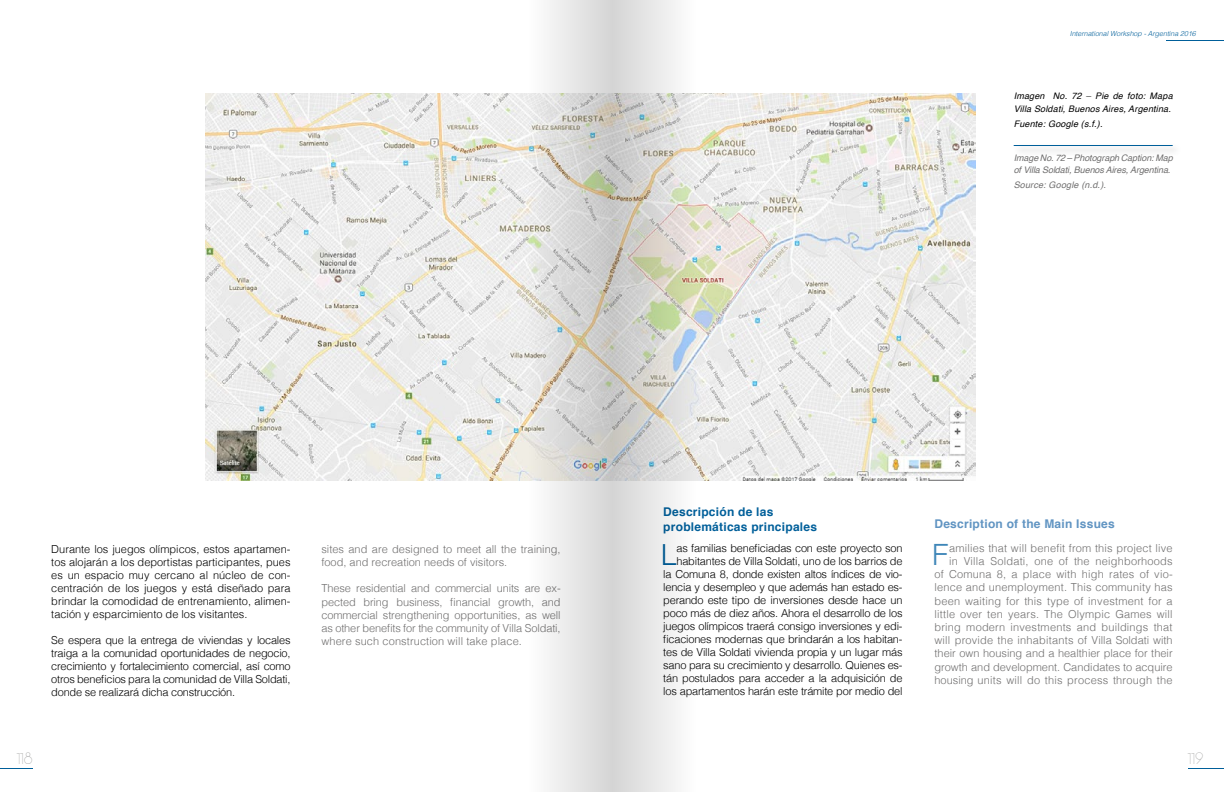
<style>
.page{position:relative;width:1224px;height:792px;background:#fff}
.page>*{position:absolute;margin:0;border:0;box-sizing:border-box;transform-origin:0 0}
.t1{font:300 29.3px "Helvetica";color:#3e86b8}
.t2{font:300 29.1px "Helvetica";color:#005f9a}
.t3{font:700 12px/14.4px "Helvetica";letter-spacing:.02em;color:#005f9a}
.t4{font:700 12px "Helvetica";letter-spacing:.02em;color:#6094c2}
.t5{font:12px "Arual";color:#9d9d9c}
.t6{font:300 11px/13px "Helvetica";letter-spacing:-.02em;color:#000;text-align:justify}
.t7{font:300 11px/13.2px "Helvetica";letter-spacing:.02em;color:#706f6f;text-align:justify}
.t8{font:300 11px/13.2px "Helvetica";color:#706f6f}
.t9{font:italic 9px/12.5px "Helvetica";letter-spacing:.02em;color:#000}
.t10{font:italic 9px/12.5px "Helvetica";letter-spacing:-.01em;color:#706f6f}
.t11{font:italic 9px "Helvetica";letter-spacing:.02em;color:#706f6f}
.t12{font:italic 300 7px "Helvetica";color:#005f9a}
.s1{color:#575756}
</style>
<div class="page">
<hr style="left:0;top:768px;width:33px;height:1px;background:#005f9a">
<hr style="left:1188px;top:768px;width:36px;height:1px;background:#005f9a">
<hr style="left:1166px;top:40px;width:58px;height:1px;background:#005f9a">
<div style="left:1012px;top:143px;width:170px;height:14px;background:#f7f7f7"></div>
<hr style="left:1014px;top:145px;width:159px;height:1px;background:#005f9a">
<img style="left:205px;top:94px;width:771px;height:387px">
<svg style="left:612px;top:0;width:85px;height:792px"></svg>
<svg style="left:527px;top:0;width:85px;height:792px"></svg>
<p class="t12" style="left:1070px;top:28px;width:128px">International Workshop - Argentina 2016</p>
<p class="t9" style="left:1014px;top:90px;width:160px">Imagen No. 72 <span class="s1">–</span> Pie de foto: Mapa<br>Villa Soldati, Buenos Aires, Argentina.</p>
<p class="t9" style="left:1014px;top:118px;width:90px">Fuente: Google (s.f.).</p>
<p class="t10" style="left:1014px;top:151px;width:160px">Image No. 72 – Photograph Caption: Map of Villa Soldati, Buenos Aires, Argentina.</p>
<p class="t11" style="left:1014px;top:178px;width:94px">Source: Google (n.d.).</p>
<p class="t6" style="left:51px;top:542px;width:241px">Durante los juegos olímpicos, estos apartamen&shy;tos alojarán a los deportistas participantes, pues es un espacio muy cercano al núcleo de con&shy;centración de los juegos y está diseñado para brindar la comodidad de entrenamiento, alimen&shy;tación y esparcimiento de los visitantes.</p>
<p class="t6" style="left:51px;top:633px;width:241px">Se espera que la entrega de viviendas y locales traiga a la comunidad oportunidades de negocio, crecimiento y fortalecimiento comercial, así como otros beneficios para la comunidad de Villa Soldati, donde se realizará dicha construcción.</p>
<p class="t8" style="left:321px;top:541px;width:241px">sites and are designed to meet all the training, food, and recreation needs of visitors.</p>
<p class="t7" style="left:321px;top:581px;width:241px">These residential and commercial units are ex&shy;pected bring business, financial growth, and commercial strengthening opportunities, as well as other benefits for the community of Villa Soldati, where such construction will take place.</p>
<p class="t3" style="left:663px;top:505px;width:155px">Descripción de las problemáticas principales</p>
<h2 class="t2" style="left:661px;top:530px;width:18px">L</h2>
<p class="t6" style="left:663px;top:541px;width:241px;text-align:right">as familias beneficiadas con este proyecto son habitantes de Villa Soldati, uno de los barrios de<br>la Comuna 8, donde existen altos índices de vio&shy;lencia y desempleo y que además han estado es&shy;perando este tipo de inversiones desde hace un poco más de diez años. Ahora el desarrollo de los juegos olímpicos traerá consigo inversiones y edi&shy;ficaciones modernas que brindarán a los habitan&shy;tes de Villa Soldati vivienda propia y un lugar más sano para su crecimiento y desarrollo. Quienes es&shy;tán postulados para acceder a la adquisición de los apartamentos harán este trámite por medio del</p>
<p class="t4" style="left:935px;top:514px;width:182px">Description of the Main Issues</p>
<p class="t7" style="left:934px;top:541px;width:240px;text-align:right">amilies that will benefit from this project live<br>in Villa Soldati, one of the neighborhoods<br>of Comuna 8, a place with high rates of vio&shy;lence and unemployment. This community has been waiting for this type of investment for a little over ten years. The Olympic Games will bring modern investments and buildings that will provide the inhabitants of Villa Soldati with their own housing and a healthier place for their growth and development. Candidates to acquire housing units will do this process through the</p>
<h1 class="t1" style="left:932px;top:530px;width:18px">F</h1>
<p class="t5" style="left:17px;top:752px;width:18px">118</p>
<p class="t5" style="left:1188px;top:752px;width:17px">119</p>
</div>
